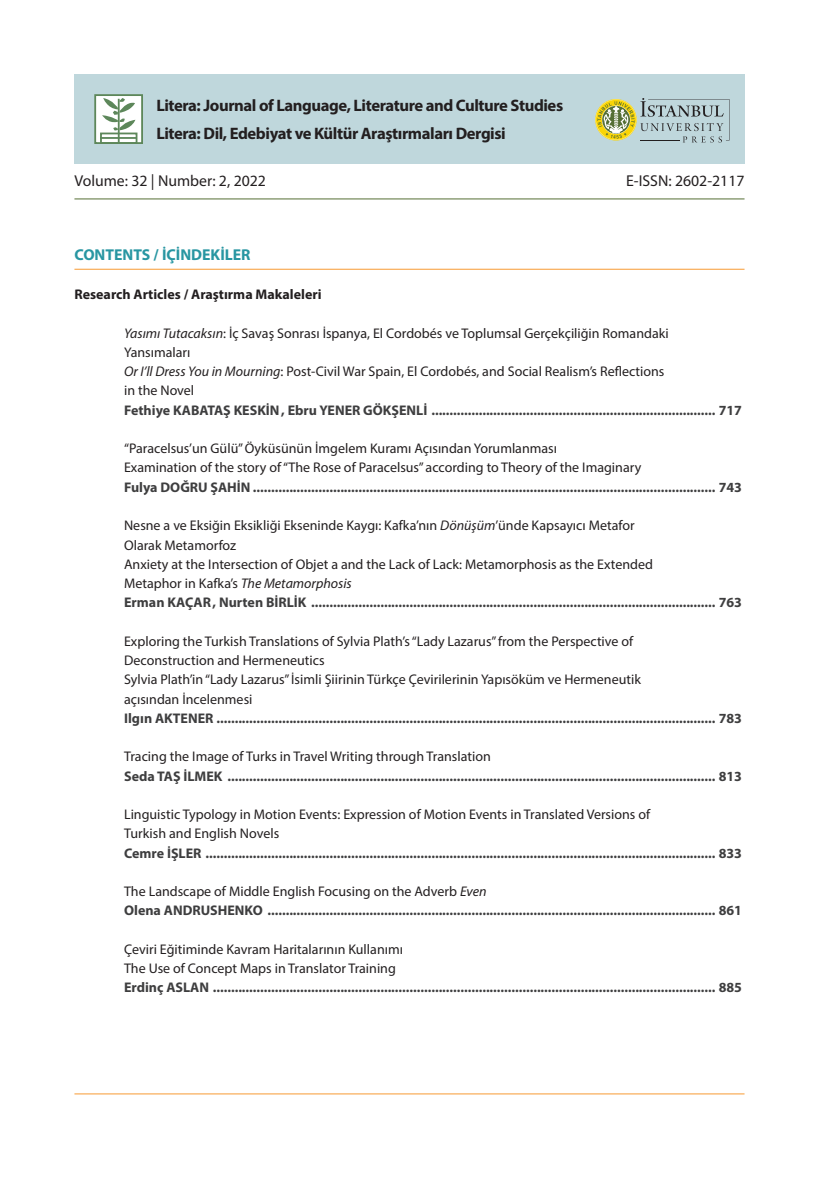
<style>
.page{position:relative;width:819px;height:1191px;background:#fff}
.page>*{position:absolute;margin:0;border:0;box-sizing:border-box;transform-origin:0 0}
.t1{font:700 16.62px/28px "Myriad Pro";letter-spacing:-.025em;color:#231f20}
.t2{font:15.75px "Myriad Pro";color:#231f20}
.t3{font:700 15.75px "Myriad Pro";color:#2896a2}
.t4{font:14px/19.2px "Myriad Pro";color:#231f20}
.t5{font:700 14px/19.2px "Myriad Pro";color:#3e3e3f}
.t6{font:700 14px "Myriad Pro";color:#231f20}
.s1{font-style:italic}
.s2{font-weight:700;color:#3e3e3f}
.s3{font-weight:400;color:#231f20}
.s4{font-weight:400;font-style:italic;color:#231f20}
</style>
<div class="page">
<hr style="left:74px;top:269px;width:670px;height:1px;background:#f89a32">
<hr style="left:74px;top:198px;width:670px;height:1px;background:#556f35">
<div style="left:74px;top:74px;width:670px;height:90px;background:#bfd7dc"></div>
<div style="left:94px;top:94px;width:49px;height:50px;background:#fff;border:2px solid #5d875a"></div>
<div style="left:100px;top:133px;width:37px;height:11px;border:2px solid #5d875a"></div>
<hr style="left:100px;top:137px;width:36px;height:2px;background:#5d875a">
<svg style="left:102px;top:98px;width:33px;height:33px"></svg>
<hr style="left:118px;top:99px;width:2px;height:45px;background:#5d875a">
<svg style="left:595px;top:98px;width:134px;height:45px"></svg>
<hr style="left:74px;top:1093px;width:670px;height:1px;background:#f89a32">
<p class="t1" style="left:156px;top:91px;width:408px">Litera: Journal of Language, Literature and Culture Studies<br>Litera: Dil, Edebiyat ve Kültür Araştırmaları Dergisi</p>
<p class="t2" style="left:74px;top:171px;width:193px">Volume: 32 | Number: 2, 2022</p>
<p class="t2" style="left:626px;top:171px;width:120px">E-ISSN: 2602-2117</p>
<p class="t3" style="left:74px;top:244px;width:178px">CONTENTS / İÇİNDEKİLER</p>
<p class="t6" style="left:74px;top:285px;width:248px">Research Articles / Araştırma Makaleleri</p>
<p class="t4" style="left:124px;top:323px;width:546px"><span class="s1">Yasımı Tutacaksın</span>: İç Savaş Sonrası İspanya, El Cordobés ve Toplumsal Gerçekçiliğin Romandaki Yansımaları<br><span class="s1">Or I’ll Dress You in Mourning</span>: Post-Civil War Spain, El Cordobés, and Social Realism’s Reflections in the Novel</p>
<p class="t5" style="left:124px;top:400px;width:619px">Fethiye KABATAŞ KESKİN, Ebru YENER GÖKŞENLİ .............................................................................. 717</p>
<p class="t4" style="left:124px;top:439px;width:518px">“Paracelsus’un Gülü” Öyküsünün İmgelem Kuramı Açısından Yorumlanması<br>Examination of the story of “The Rose of Paracelsus” according to Theory of the Imaginary</p>
<p class="t5" style="left:124px;top:477px;width:619px">Fulya DOĞRU ŞAHİN ............................................................................................................................... 743</p>
<p class="t4" style="left:124px;top:516px;width:619px">Nesne a ve Eksiğin Eksikliği Ekseninde Kaygı: Kafka’nın <span class="s1">Dönüşüm</span>’ünde Kapsayıcı Metafor<br>Olarak Metamorfoz<br>Anxiety at the Intersection of Objet a and the Lack of Lack: Metamorphosis as the Extended<br>Metaphor in Kafka’s <span class="s1">The Metamorphosis<br></span><span class="s2">Erman KAÇAR, Nurten BİRLİK ............................................................................................................... 763</span></p>
<p class="t4" style="left:124px;top:631px;width:518px">Exploring the Turkish Translations of Sylvia Plath’s “Lady Lazarus” from the Perspective of Deconstruction and Hermeneutics<br>Sylvia Plath’in “Lady Lazarus” İsimli Şiirinin Türkçe Çevirilerinin Yapısöküm ve Hermeneutik açısından İncelenmesi</p>
<p class="t5" style="left:124px;top:708px;width:619px">Ilgın AKTENER ......................................................................................................................................... 783</p>
<p class="t4" style="left:124px;top:747px;width:368px">Tracing the Image of Turks in Travel Writing through Translation</p>
<p class="t5" style="left:124px;top:765px;width:619px">Seda TAŞ İLMEK ...................................................................................................................................... 813</p>
<p class="t4" style="left:124px;top:804px;width:527px">Linguistic Typology in Motion Events: Expression of Motion Events in Translated Versions of<br>Turkish and English Novels</p>
<p class="t5" style="left:124px;top:842px;width:619px">Cemre İŞLER ............................................................................................................................................ 833</p>
<p class="t5" style="left:124px;top:881px;width:619px"><span class="s3">The Landscape of Middle English Focusing on the Adverb</span> <span class="s4">Even<br></span>Olena ANDRUSHENKO ........................................................................................................................... 861</p>
<p class="t4" style="left:124px;top:939px;width:280px">Çeviri Eğitiminde Kavram Haritalarının Kullanımı<br>The Use of Concept Maps in Translator Training</p>
<p class="t5" style="left:124px;top:977px;width:619px">Erdinç ASLAN .......................................................................................................................................... 885</p>
</div>
